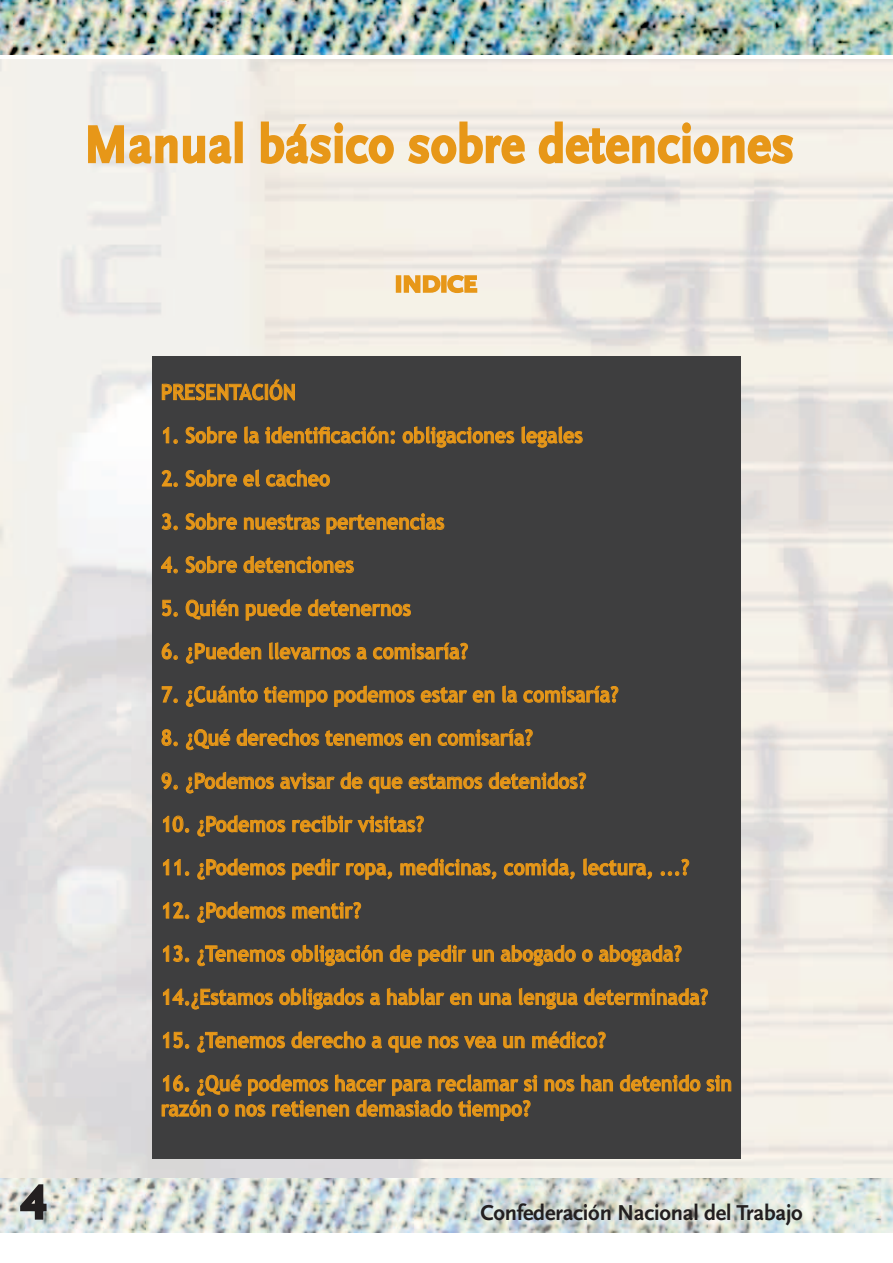
<style>
.page{position:relative;width:893px;height:1263px;background:#fff}
.page>*{position:absolute;margin:0;border:0;box-sizing:border-box;transform-origin:0 0}
.t1{font:54px "Scala Sans Bold LF";letter-spacing:.02em;color:#e79718;scale:.91 1}
.t2{font:700 45px "Trebuchet MS";color:#231f20}
.t3{font:700 23.1px "Scala Sans";color:#e79718;scale:1.11 1}
.t4{font:700 22.5px "Scala Sans";letter-spacing:-.01em;color:#231f20}
.t5{font:700 21.45px/43.2px "Trebuchet MS";color:#e79718;scale:.91 1}
</style>
<div class="page">
<img style="left:0;top:0;width:893px;height:54px">
<img style="left:0;top:60px;width:893px;height:1172px">
<svg style="left:19px;top:1183px;width:29px;height:38px"></svg>
<img style="left:0;top:1177px;width:893px;height:1px">
<svg style="left:87px;top:102px;width:146px;height:73px;background:#eddfc7"></svg>
<div style="left:235px;top:122px;width:8px;height:41px;border:2px solid #e79718"></div>
<svg style="left:260px;top:120px;width:135px;height:45px;background:#efd5ac"></svg>
<svg style="left:407px;top:120px;width:120px;height:45px;background:#f0d8b2"></svg>
<svg style="left:538px;top:120px;width:257px;height:45px;background:#f0d7b0"></svg>
<div style="left:396px;top:275px;width:5px;height:18px;border:2px solid #e79718"></div>
<svg style="left:403px;top:265px;width:75px;height:31px;background:#eecf9d"></svg>
<div style="left:152px;top:356px;width:589px;height:803px;background:#3e3e3f"></div>
<svg style="left:162px;top:379px;width:133px;height:22px"></svg>
<svg style="left:163px;top:427px;width:15px;height:17px"></svg>
<svg style="left:185px;top:426px;width:52px;height:18px"></svg>
<svg style="left:244px;top:426px;width:151px;height:18px"></svg>
<svg style="left:402px;top:426px;width:113px;height:22px"></svg>
<svg style="left:521px;top:426px;width:62px;height:22px"></svg>
<svg style="left:161px;top:470px;width:17px;height:17px"></svg>
<svg style="left:185px;top:469px;width:52px;height:18px"></svg>
<svg style="left:243px;top:469px;width:87px;height:18px"></svg>
<svg style="left:161px;top:513px;width:17px;height:17px"></svg>
<svg style="left:185px;top:512px;width:52px;height:18px"></svg>
<svg style="left:244px;top:514px;width:76px;height:16px"></svg>
<svg style="left:326px;top:513px;width:119px;height:21px"></svg>
<svg style="left:161px;top:556px;width:17px;height:18px"></svg>
<svg style="left:185px;top:556px;width:52px;height:17px"></svg>
<svg style="left:243px;top:555px;width:111px;height:18px"></svg>
<svg style="left:162px;top:599px;width:16px;height:18px"></svg>
<svg style="left:185px;top:599px;width:54px;height:21px"></svg>
<svg style="left:245px;top:599px;width:57px;height:22px"></svg>
<svg style="left:308px;top:599px;width:103px;height:18px"></svg>
<svg style="left:161px;top:642px;width:17px;height:18px"></svg>
<svg style="left:185px;top:642px;width:77px;height:22px"></svg>
<svg style="left:269px;top:642px;width:98px;height:18px"></svg>
<svg style="left:373px;top:642px;width:95px;height:18px"></svg>
<svg style="left:161px;top:686px;width:17px;height:17px"></svg>
<svg style="left:185px;top:685px;width:73px;height:22px"></svg>
<svg style="left:264px;top:686px;width:64px;height:21px"></svg>
<svg style="left:334px;top:685px;width:81px;height:22px"></svg>
<svg style="left:421px;top:687px;width:74px;height:16px"></svg>
<svg style="left:502px;top:685px;width:117px;height:18px"></svg>
<svg style="left:161px;top:729px;width:17px;height:17px"></svg>
<svg style="left:185px;top:728px;width:134px;height:22px"></svg>
<svg style="left:325px;top:730px;width:78px;height:16px"></svg>
<svg style="left:409px;top:733px;width:22px;height:13px"></svg>
<svg style="left:437px;top:729px;width:96px;height:17px"></svg>
<svg style="left:161px;top:772px;width:17px;height:18px"></svg>
<svg style="left:185px;top:772px;width:89px;height:22px"></svg>
<svg style="left:280px;top:772px;width:83px;height:17px"></svg>
<svg style="left:369px;top:772px;width:218px;height:22px"></svg>
<svg style="left:163px;top:815px;width:27px;height:18px"></svg>
<svg style="left:197px;top:815px;width:89px;height:22px"></svg>
<svg style="left:292px;top:815px;width:132px;height:18px"></svg>
<svg style="left:163px;top:859px;width:27px;height:17px"></svg>
<svg style="left:197px;top:858px;width:89px;height:22px"></svg>
<svg style="left:292px;top:858px;width:48px;height:22px"></svg>
<svg style="left:346px;top:863px;width:46px;height:17px"></svg>
<svg style="left:400px;top:858px;width:97px;height:22px"></svg>
<svg style="left:504px;top:858px;width:71px;height:22px"></svg>
<svg style="left:583px;top:858px;width:69px;height:22px"></svg>
<svg style="left:660px;top:858px;width:30px;height:18px"></svg>
<svg style="left:163px;top:902px;width:27px;height:17px"></svg>
<svg style="left:197px;top:901px;width:89px;height:22px"></svg>
<svg style="left:292px;top:902px;width:70px;height:17px"></svg>
<svg style="left:163px;top:945px;width:27px;height:17px"></svg>
<svg style="left:197px;top:945px;width:88px;height:21px"></svg>
<svg style="left:291px;top:944px;width:92px;height:22px"></svg>
<svg style="left:389px;top:944px;width:23px;height:18px"></svg>
<svg style="left:418px;top:944px;width:76px;height:22px"></svg>
<svg style="left:500px;top:944px;width:76px;height:22px"></svg>
<svg style="left:582px;top:949px;width:11px;height:13px"></svg>
<svg style="left:599px;top:944px;width:83px;height:22px"></svg>
<svg style="left:163px;top:988px;width:110px;height:22px"></svg>
<svg style="left:279px;top:988px;width:85px;height:22px"></svg>
<svg style="left:370px;top:992px;width:11px;height:13px"></svg>
<svg style="left:387px;top:988px;width:85px;height:17px"></svg>
<svg style="left:479px;top:992px;width:33px;height:13px"></svg>
<svg style="left:519px;top:988px;width:59px;height:22px"></svg>
<svg style="left:584px;top:988px;width:124px;height:18px"></svg>
<svg style="left:163px;top:1031px;width:27px;height:18px"></svg>
<svg style="left:197px;top:1032px;width:88px;height:21px"></svg>
<svg style="left:291px;top:1031px;width:91px;height:18px"></svg>
<svg style="left:388px;top:1035px;width:34px;height:18px"></svg>
<svg style="left:428px;top:1035px;width:69px;height:14px"></svg>
<svg style="left:503px;top:1035px;width:22px;height:14px"></svg>
<svg style="left:532px;top:1031px;width:74px;height:18px"></svg>
<svg style="left:544px;top:1079px;width:31px;height:13px"></svg>
<svg style="left:581px;top:1074px;width:32px;height:18px"></svg>
<svg style="left:620px;top:1074px;width:112px;height:18px"></svg>
<svg style="left:161px;top:1074px;width:377px;height:47px"></svg>
<h1 class="t1" style="left:84px;top:115px;width:781px">Manual básico sobre detenciones</h1>
<h2 class="t2" style="left:20px;top:1174px;width:28px">4</h2>
<p class="t3" style="left:395px;top:272px;width:76px">INDICE</p>
<p class="t5" style="left:161px;top:370px;width:150px">PRESENTACIÓN</p>
<p class="t5" style="left:161px;top:414px;width:465px">1. Sobre la identificación: obligaciones legales</p>
<p class="t5" style="left:161px;top:457px;width:187px">2. Sobre el cacheo</p>
<p class="t5" style="left:161px;top:500px;width:313px">3. Sobre nuestras pertenencias</p>
<p class="t5" style="left:161px;top:543px;width:214px">4. Sobre detenciones</p>
<p class="t5" style="left:161px;top:586px;width:276px">5. Quién puede detenernos</p>
<p class="t5" style="left:161px;top:630px;width:339px">6. ¿Pueden llevarnos a comisaría?</p>
<p class="t5" style="left:161px;top:673px;width:505px">7. ¿Cuánto tiempo podemos estar en la comisaría?</p>
<p class="t5" style="left:161px;top:716px;width:410px">8. ¿Qué derechos tenemos en comisaría?</p>
<p class="t5" style="left:161px;top:759px;width:469px">9. ¿Podemos avisar de que estamos detenidos?</p>
<p class="t5" style="left:161px;top:802px;width:291px">10. ¿Podemos recibir visitas?</p>
<p class="t5" style="left:161px;top:846px;width:582px">11. ¿Podemos pedir ropa, medicinas, comida, lectura, ...?</p>
<p class="t5" style="left:161px;top:889px;width:222px">12. ¿Podemos mentir?</p>
<p class="t5" style="left:161px;top:932px;width:603px">13. ¿Tenemos obligación de pedir un abogado o abogada?<br>14.¿Estamos obligados a hablar en una lengua determinada?</p>
<p class="t5" style="left:161px;top:1018px;width:491px">15. ¿Tenemos derecho a que nos vea un médico?</p>
<p class="t5" style="left:161px;top:1071px;width:629px;line-height:25.2px">16. ¿Qué podemos hacer para reclamar si nos han detenido sin razón o nos retienen demasiado tiempo?</p>
<p class="t4" style="left:480px;top:1200px;width:324px">Confederación Nacional del Trabajo</p>
</div>
